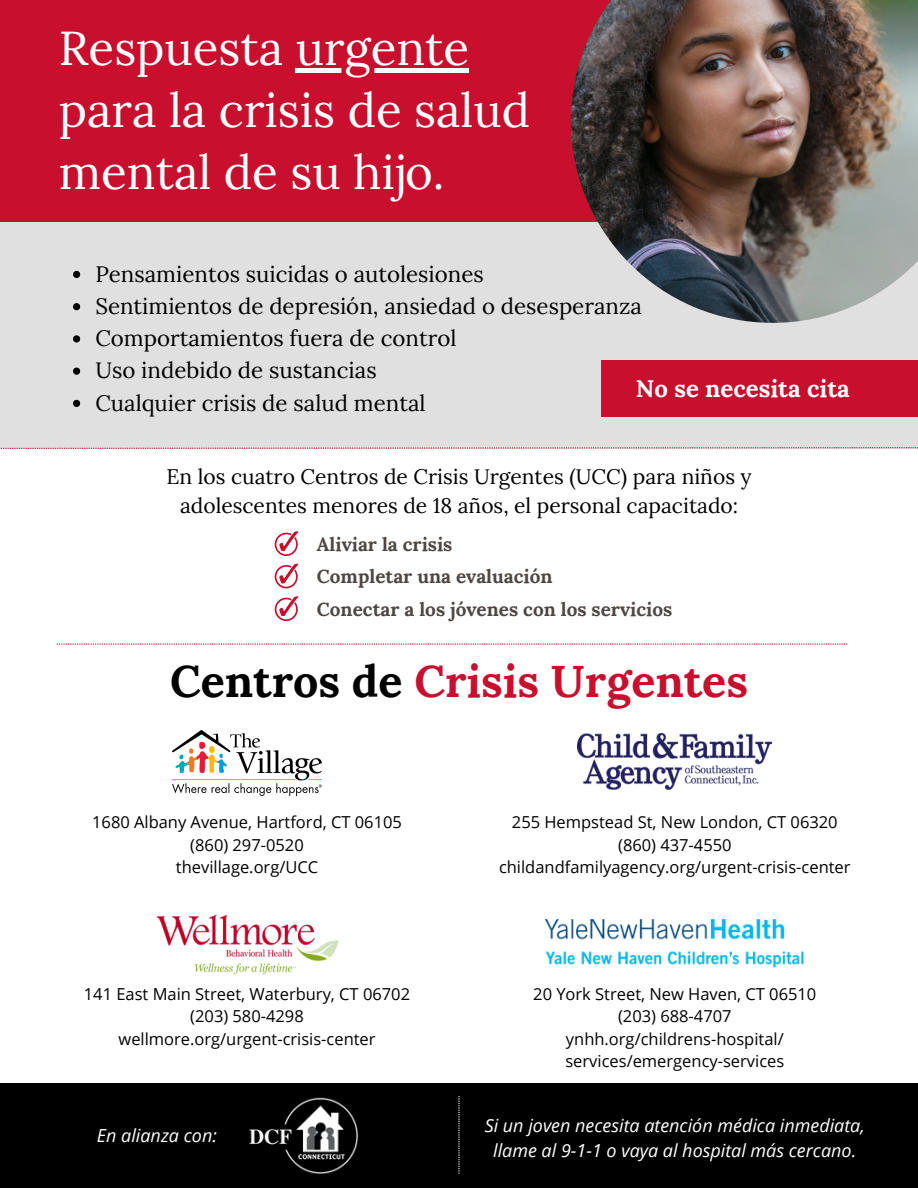
<style>
.page{position:relative;width:918px;height:1188px;background:#fff}
.page>*{position:absolute;margin:0;border:0;box-sizing:border-box;transform-origin:0 0}
.t1{font:47.4px/61.9px "Lora";color:#fff}
.t2{font:700 44.7px "Lora";color:#c8102e}
.t3{font:700 24px "Lora";color:#fff}
.t4{font:22.35px "Lora";color:#000}
.t5{font:21px/29.2px "Lora";color:#000;text-align:center}
.t6{font:700 18.9px "Lora";color:#4e4643}
.t7{font:italic 18px/24.8px "Open Sans";color:#fff;text-align:center}
.t8{font:16.5px "Open Sans";color:#000}
.s1{color:#000}
</style>
<div class="page">
<div style="left:0;top:198px;width:918px;height:251px;background:#e0e0e0"></div>
<div style="left:0;top:0;width:826px;height:221px;background:#c8102e"></div>
<img style="left:571px;top:0;width:347px;height:323px">
<svg style="left:57px;top:644px;width:790px;height:1px"></svg>
<svg style="left:296px;top:69px;width:173px;height:4px"></svg>
<svg style="left:0;top:447px;width:918px;height:2px"></svg>
<div style="left:0;top:1083px;width:918px;height:105px;background:#000"></div>
<img style="left:249px;top:1097px;width:110px;height:77px">
<svg style="left:458px;top:1096px;width:2px;height:78px"></svg>
<div style="left:601px;top:360px;width:317px;height:56px;background:#c8102e"></div>
<svg style="left:275px;top:531px;width:23px;height:25px"></svg>
<svg style="left:275px;top:564px;width:23px;height:24px"></svg>
<svg style="left:275px;top:596px;width:23px;height:25px"></svg>
<svg style="left:73px;top:271px;width:7px;height:7px"></svg>
<svg style="left:73px;top:303px;width:7px;height:7px"></svg>
<svg style="left:73px;top:335px;width:7px;height:8px"></svg>
<svg style="left:73px;top:368px;width:7px;height:7px"></svg>
<svg style="left:73px;top:400px;width:7px;height:7px"></svg>
<img style="left:577px;top:733px;width:195px;height:57px">
<img style="left:156px;top:914px;width:183px;height:61px">
<img style="left:546px;top:919px;width:257px;height:49px">
<img style="left:173px;top:730px;width:148px;height:66px">
<p class="t1" style="left:59px;top:17px;width:473px">Respuesta urgente para la crisis de salud mental de su hijo.</p>
<p class="t4" style="left:95px;top:259px;width:390px">Pensamientos suicidas o autolesiones</p>
<p class="t4" style="left:95px;top:291px;width:548px">Sentimientos de depresión, ansiedad o desesperanza</p>
<p class="t4" style="left:95px;top:324px;width:363px">Comportamientos fuera de control</p>
<p class="t4" style="left:95px;top:356px;width:283px">Uso indebido de sustancias</p>
<p class="t4" style="left:95px;top:388px;width:332px">Cualquier crisis de salud mental</p>
<p class="t3" style="left:636px;top:372px;width:215px">No se necesita cita</p>
<p class="t5" style="left:166px;top:461px;width:587px">En los cuatro Centros de Crisis Urgentes (UCC) para niños y adolescentes menores de 18 años, el personal capacitado:</p>
<p class="t6" style="left:317px;top:532px;width:137px">Aliviar la crisis</p>
<p class="t6" style="left:317px;top:564px;width:237px">Completar una evaluación</p>
<p class="t6" style="left:317px;top:597px;width:357px">Conectar a los jóvenes con los servicios</p>
<p class="t2" style="left:170px;top:652px;width:579px"><span class="s1">Centros de</span> Crisis Urgentes</p>
<p class="t8" style="left:92px;top:811px;width:311px">1680 Albany Avenue, Hartford, CT 06105</p>
<p class="t8" style="left:190px;top:833px;width:115px">(860) 297-0520</p>
<p class="t8" style="left:176px;top:856px;width:144px">thevillage.org/UCC</p>
<p class="t8" style="left:84px;top:982px;width:328px">141 East Main Street, Waterbury, CT 06702</p>
<p class="t8" style="left:190px;top:1004px;width:115px">(203) 580-4298</p>
<p class="t8" style="left:119px;top:1027px;width:259px">wellmore.org/urgent-crisis-center</p>
<p class="t8" style="left:512px;top:811px;width:327px">255 Hempstead St, New London, CT 06320</p>
<p class="t8" style="left:618px;top:833px;width:115px">(860) 437-4550</p>
<p class="t8" style="left:499px;top:856px;width:353px">childandfamilyagency.org/urgent-crisis-center</p>
<p class="t8" style="left:533px;top:982px;width:285px">20 York Street, New Haven, CT 06510</p>
<p class="t8" style="left:618px;top:1004px;width:115px">(203) 688-4707</p>
<p class="t8" style="left:566px;top:1027px;width:219px">ynhh.org/childrens-hospital/</p>
<p class="t8" style="left:565px;top:1049px;width:220px">services/emergency-services</p>
<p class="t7" style="left:97px;top:1123px;width:121px">En alianza con:</p>
<p class="t7" style="left:485px;top:1112px;width:382px">Si un joven necesita atención médica inmediata, llame al 9-1-1 o vaya al hospital más cercano.</p>
</div>
